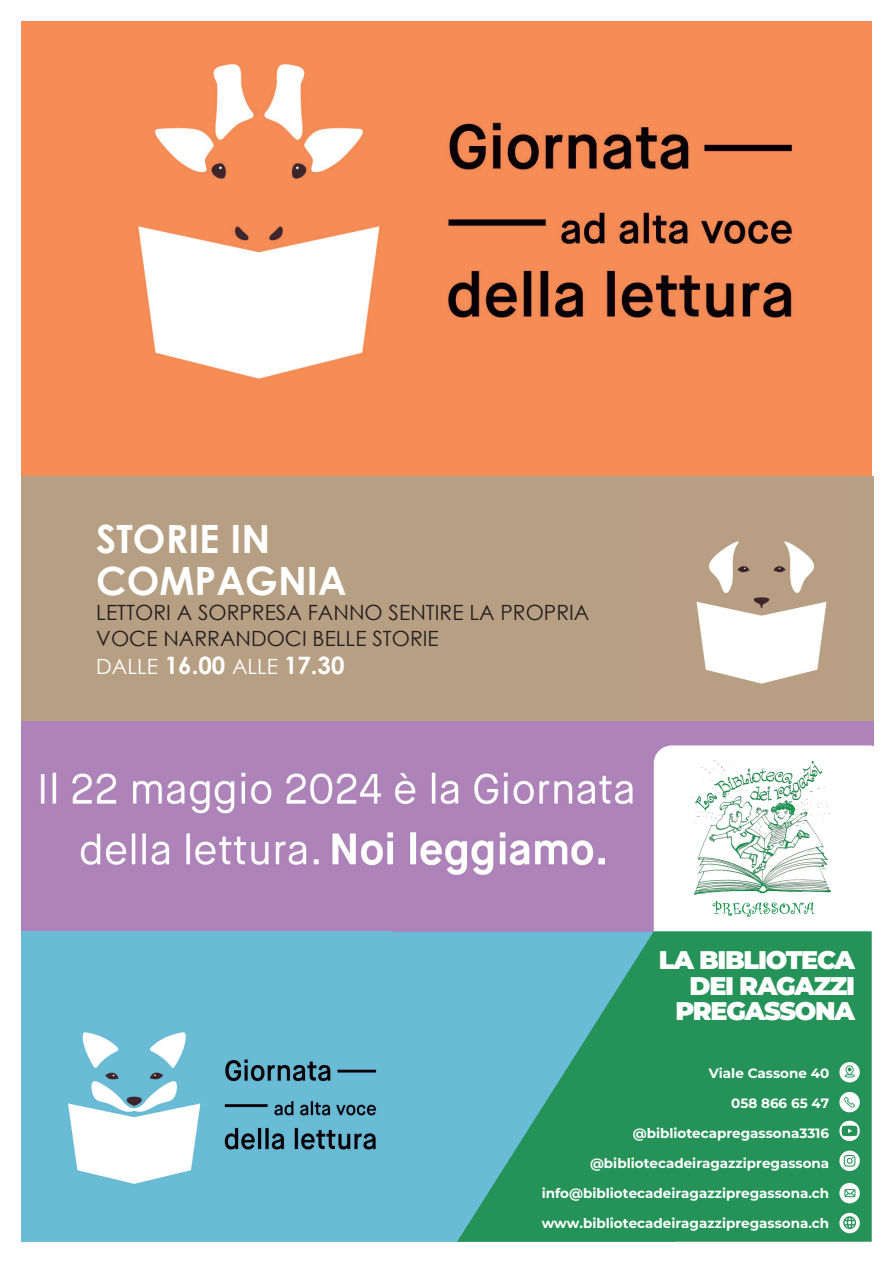
<style>
.page{position:relative;width:893px;height:1263px;background:#fff}
.page>*{position:absolute;margin:0;border:0;box-sizing:border-box;transform-origin:0 0}
.t1{font:700 39px/42px "Century Gothic";color:#fff}
.t2{font:900 25.5px/25.5px "Montserrat";letter-spacing:-.05em;color:#fff;text-align:right}
.t3{font:700 24px "Century Gothic";color:#fff}
.t4{font:21px/25.2px "Century Gothic";color:#231f20}
.t5{font:100 13.5px "Montserrat";color:#fff}
.s1{font-weight:400;font-size:21px}
</style>
<div class="page">
<div style="left:21px;top:931px;width:654px;height:311px;background:#6abbd6"></div>
<img style="left:21px;top:21px;width:851px;height:455px">
<img style="left:21px;top:721px;width:630px;height:210px">
<div style="left:21px;top:476px;width:853px;height:245px;background:#b79f84"></div>
<img style="left:68px;top:1032px;width:309px;height:152px">
<div style="left:651px;top:721px;width:223px;height:210px;background:#ad83ba"></div>
<img style="left:696px;top:541px;width:131px;height:143px">
<div style="left:654px;top:745px;width:233px;height:216px;background:#fff;border-radius:18px"></div>
<svg style="left:457px;top:931px;width:415px;height:311px;fill:#259358"></svg>
<img style="left:690px;top:758px;width:142px;height:159px">
<svg style="left:839px;top:1062px;width:21px;height:20px"></svg>
<svg style="left:839px;top:1092px;width:21px;height:20px"></svg>
<svg style="left:839px;top:1183px;width:21px;height:20px"></svg>
<svg style="left:839px;top:1213px;width:21px;height:20px"></svg>
<svg style="left:839px;top:1121px;width:21px;height:20px"></svg>
<svg style="left:839px;top:1150px;width:21px;height:21px"></svg>
<svg style="left:842px;top:1126px;width:15px;height:10px"></svg>
<svg style="left:844px;top:1155px;width:11px;height:11px"></svg>
<h1 class="t1" style="left:96px;top:516px;width:252px">STORIE IN<br>COMPAGNIA</h1>
<h3 class="t4" style="left:96px;top:600px;width:495px">LETTORI A SORPRESA FANNO SENTIRE LA PROPRIA<br>VOCE NARRANDOCI BELLE STORIE</h3>
<h3 class="t3" style="left:96px;top:647px;width:250px"><span class="s1">DALLE</span> 16.00 <span class="s1">ALLE</span> 17.30</h3>
<h2 class="t2" style="left:659px;top:946px;width:198px">LA BIBLIOTECA<br>DEI RAGAZZI<br>PREGASSONA</h2>
<p class="t5" style="left:709px;top:1064px;width:122px">Viale Cassone 40</p>
<p class="t5" style="left:731px;top:1094px;width:99px">058 866 65 47</p>
<p class="t5" style="left:633px;top:1124px;width:198px">@bibliotecapregassona3316</p>
<p class="t5" style="left:590px;top:1154px;width:241px">@bibliotecadeiragazzipregassona</p>
<p class="t5" style="left:542px;top:1184px;width:289px">info@bibliotecadeiragazzipregassona.ch</p>
<p class="t5" style="left:542px;top:1214px;width:289px">www.bibliotecadeiragazzipregassona.ch</p>
</div>
